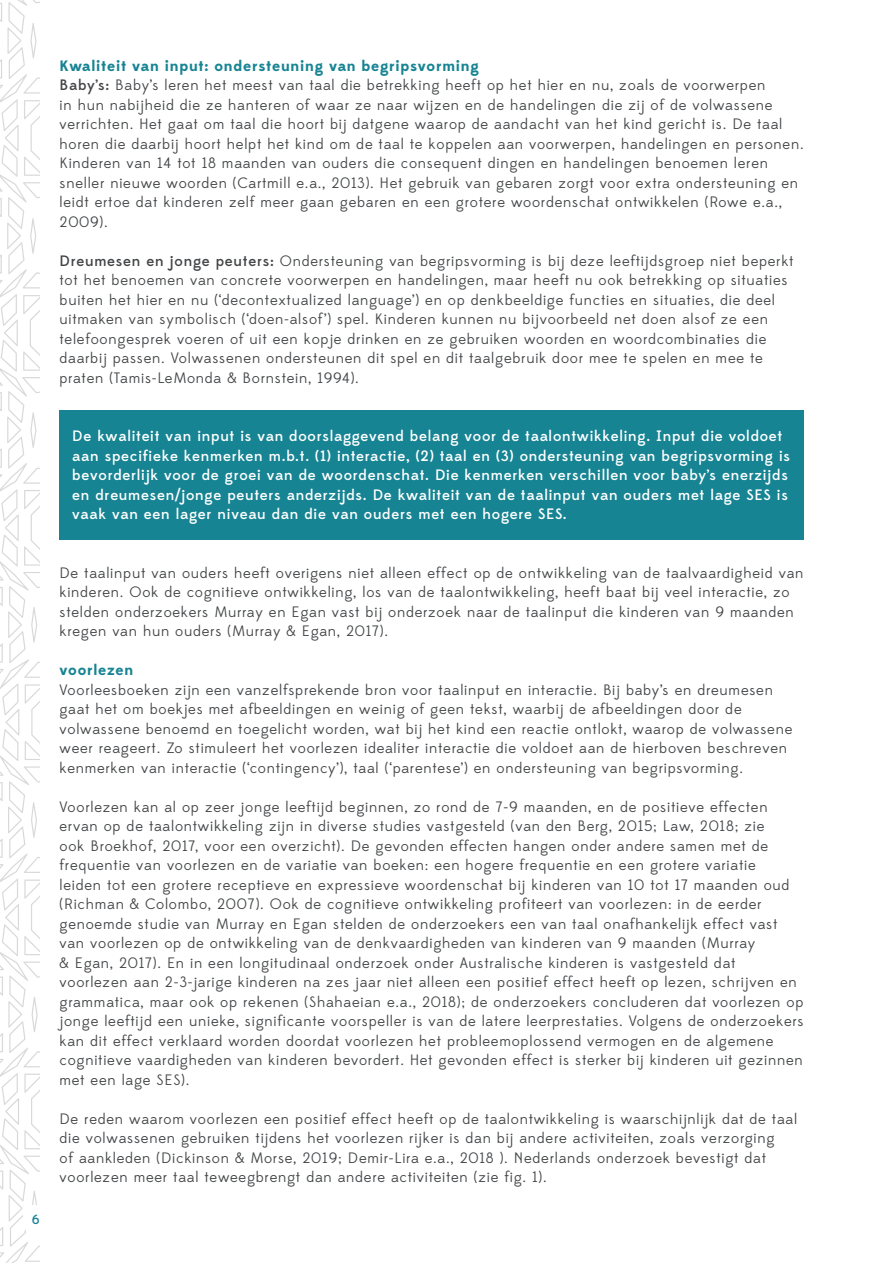
<style>
.page{position:relative;width:893px;height:1263px;background:#fff}
.page>*{position:absolute;margin:0;border:0;box-sizing:border-box;transform-origin:0 0}
.platte_tekst{font:15px/19.5px "Edmondsans";letter-spacing:.05em;color:#424446}
.tekst_in_kader{font:500 15px/19.5px "Edmondsans";letter-spacing:.05em;color:#fff}
.tussenkopjes{font:700 15px "Edmondsans";letter-spacing:.05em;color:#178493}
.t1{font:500 13.5px "Edmondsans";color:#178493}
.s1{font-weight:500}
</style>
<div class="page">
<svg style="left:0;top:0;width:39px;height:1263px"></svg>
<div style="left:24px;top:1205px;width:24px;height:24px;background:#fff"></div>
<div style="left:60px;top:410px;width:744px;height:130px;background:#178493"></div>
<p class="t1" style="left:32px;top:1211px;width:9px">6</p>
<p class="tussenkopjes" style="left:60px;top:56px;width:421px">Kwaliteit van input: ondersteuning van begripsvorming</p>
<p class="platte_tekst" style="left:60px;top:76px;width:746px"><span class="s1">Baby’s:</span> Baby’s leren het meest van taal die betrekking heeft op het hier en nu, zoals de voorwerpen<br>in hun nabijheid die ze hanteren of waar ze naar wijzen en de handelingen die zij of de volwassene verrichten. Het gaat om taal die hoort bij datgene waarop de aandacht van het kind gericht is. De taal horen die daarbij hoort helpt het kind om de taal te koppelen aan voorwerpen, handelingen en personen.<br>Kinderen van 14 tot 18 maanden van ouders die consequent dingen en handelingen benoemen leren sneller nieuwe woorden (Cartmill e.a., 2013). Het gebruik van gebaren zorgt voor extra ondersteuning en leidt ertoe dat kinderen zelf meer gaan gebaren en een grotere woordenschat ontwikkelen (Rowe e.a., 2009).</p>
<p class="platte_tekst" style="left:60px;top:251px;width:735px"><span class="s1">Dreumesen en jonge peuters:</span> Ondersteuning van begripsvorming is bij deze leeftijdsgroep niet beperkt tot het benoemen van concrete voorwerpen en handelingen, maar heeft nu ook betrekking op situaties buiten het hier en nu (‘decontextualized language’) en op denkbeeldige functies en situaties, die deel uitmaken van symbolisch (‘doen-alsof’) spel. Kinderen kunnen nu bijvoorbeeld net doen alsof ze een telefoongesprek voeren of uit een kopje drinken en ze gebruiken woorden en woordcombinaties die daarbij passen. Volwassenen ondersteunen dit spel en dit taalgebruik door mee te spelen en mee te praten (Tamis-LeMonda &amp; Bornstein, 1994).</p>
<p class="tekst_in_kader" style="left:72px;top:427px;width:719px">De kwaliteit van input is van doorslaggevend belang voor de taalontwikkeling. Input die voldoet aan specifieke kenmerken m.b.t. (1) interactie, (2) taal en (3) ondersteuning van begripsvorming is bevorderlijk voor de groei van de woordenschat. Die kenmerken verschillen voor baby’s enerzijds en dreumesen/jonge peuters anderzijds. De kwaliteit van de taalinput van ouders met lage SES is vaak van een lager niveau dan die van ouders met een hogere SES.</p>
<p class="platte_tekst" style="left:60px;top:563px;width:745px">De taalinput van ouders heeft overigens niet alleen effect op de ontwikkeling van de taalvaardigheid van kinderen. Ook de cognitieve ontwikkeling, los van de taalontwikkeling, heeft baat bij veel interactie, zo stelden onderzoekers Murray en Egan vast bij onderzoek naar de taalinput die kinderen van 9 maanden kregen van hun ouders (Murray &amp; Egan, 2017).</p>
<p class="tussenkopjes" style="left:60px;top:661px;width:75px">voorlezen</p>
<p class="platte_tekst" style="left:60px;top:680px;width:734px">Voorleesboeken zijn een vanzelfsprekende bron voor taalinput en interactie. Bij baby’s en dreumesen gaat het om boekjes met afbeeldingen en weinig of geen tekst, waarbij de afbeeldingen door de volwassene benoemd en toegelicht worden, wat bij het kind een reactie ontlokt, waarop de volwassene weer reageert. Zo stimuleert het voorlezen idealiter interactie die voldoet aan de hierboven beschreven kenmerken van interactie (‘contingency’), taal (‘parentese’) en ondersteuning van begripsvorming.</p>
<p class="platte_tekst" style="left:60px;top:797px;width:746px">Voorlezen kan al op zeer jonge leeftijd beginnen, zo rond de 7-9 maanden, en de positieve effecten ervan op de taalontwikkeling zijn in diverse studies vastgesteld (van den Berg, 2015; Law, 2018; zie<br>ook Broekhof, 2017, voor een overzicht). De gevonden effecten hangen onder andere samen met de frequentie van voorlezen en de variatie van boeken: een hogere frequentie en een grotere variatie<br>leiden tot een grotere receptieve en expressieve woordenschat bij kinderen van 10 tot 17 maanden oud (Richman &amp; Colombo, 2007). Ook de cognitieve ontwikkeling profiteert van voorlezen: in de eerder genoemde studie van Murray en Egan stelden de onderzoekers een van taal onafhankelijk effect vast van voorlezen op de ontwikkeling van de denkvaardigheden van kinderen van 9 maanden (Murray<br>&amp; Egan, 2017). En in een longitudinaal onderzoek onder Australische kinderen is vastgesteld dat voorlezen aan 2-3-jarige kinderen na zes jaar niet alleen een positief effect heeft op lezen, schrijven en grammatica, maar ook op rekenen (Shahaeian e.a., 2018); de onderzoekers concluderen dat voorlezen op jonge leeftijd een unieke, significante voorspeller is van de latere leerprestaties. Volgens de onderzoekers kan dit effect verklaard worden doordat voorlezen het probleemoplossend vermogen en de algemene cognitieve vaardigheden van kinderen bevordert. Het gevonden effect is sterker bij kinderen uit gezinnen met een lage SES).</p>
<p class="platte_tekst" style="left:60px;top:1109px;width:739px">De reden waarom voorlezen een positief effect heeft op de taalontwikkeling is waarschijnlijk dat de taal die volwassenen gebruiken tijdens het voorlezen rijker is dan bij andere activiteiten, zoals verzorging<br>of aankleden (Dickinson &amp; Morse, 2019; Demir-Lira e.a., 2018 ). Nederlands onderzoek bevestigt dat voorlezen meer taal teweegbrengt dan andere activiteiten (zie fig. 1).</p>
</div>
